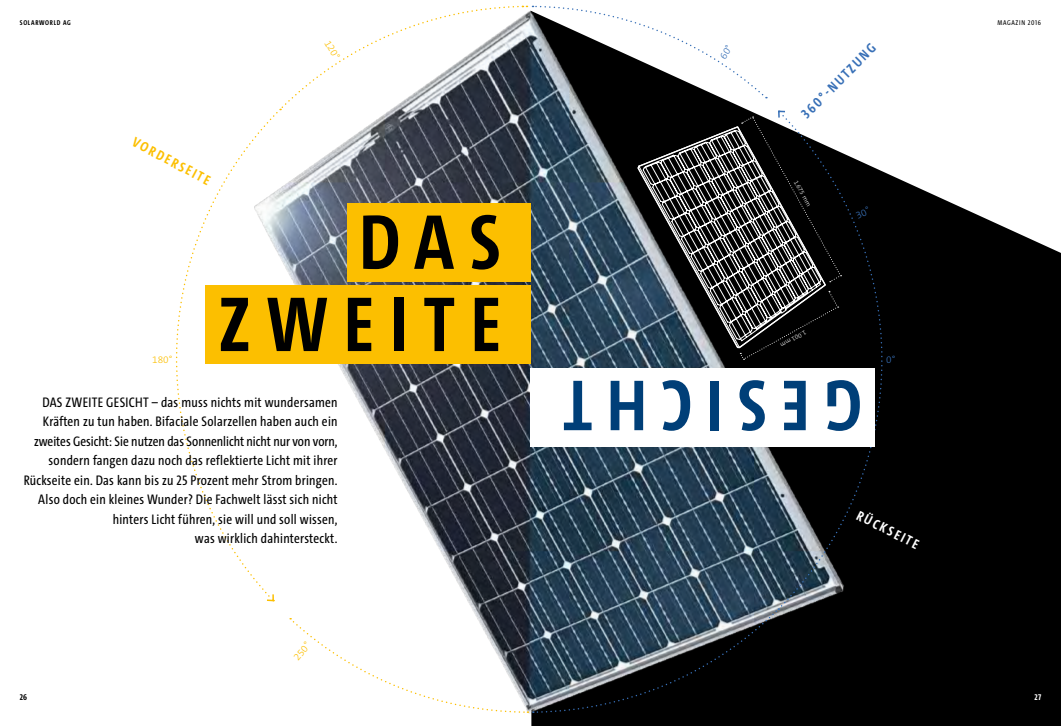
<style>
.page{position:relative;width:1061px;height:726px;background:#fff}
.page>*{position:absolute;margin:0;border:0;box-sizing:border-box;transform-origin:0 0}
.t1{font:700 78.9px/82.2px "The Sans Cd LF7";letter-spacing:.2em;color:#000;text-align:right}
.t2{font:700 73.1px "The Sans Cd LF7";letter-spacing:.2em;color:#003f78}
.t3{font:14px/19.5px "The Sans Cd LF5 Plain";letter-spacing:.02em;color:#000;text-align:right}
.t4{font:700 14px "The Sans Cd LF7";color:#3870b7}
.t5{font:700 14px "The Sans Cd LF7";color:#fcbf00}
.t6{font:700 14px "The Sans Cd LF7";color:#fff}
.t7{font:300 10px "The Sans B W3";color:#fcbf00}
.t8{font:300 10px "The Sans B W3";color:#3870b7}
.t9{font:700 8.5px "The Sans Cd LF7";color:#000}
.t10{font:700 8.5px "The Sans Cd LF7";color:#fff}
.t11{font:700 7px "The Sans Cd LF7";letter-spacing:.1em;color:#000}
.t12{font:7px "The Sans Cd LF5 Plain";letter-spacing:.1em;color:#000}
.t13{font:300 6.4px "The Sans B W3";color:#fff}
</style>
<div class="page">
<div style="left:899px;top:186px;width:161px;height:540px;background:#000"></div>
<img style="left:274px;top:400px;width:625px;height:326px">
<svg style="left:176px;top:112px;width:103px;height:489px"></svg>
<svg style="left:265px;top:593px;width:9px;height:9px"></svg>
<svg style="left:778px;top:165px;width:137px;height:443px;background:#131618"></svg>
<svg style="left:290px;top:608px;width:489px;height:105px"></svg>
<div style="left:205px;top:285px;width:325px;height:79px;background:#fcbf00"></div>
<div style="left:530px;top:368px;width:344px;height:78px;background:#fff"></div>
<svg style="left:279px;top:5px;width:589px;height:395px"></svg>
<p class="t11" style="left:20px;top:18px;width:52px">SOLARWORLD AG</p>
<p class="t12" style="left:997px;top:18px;width:45px">MAGAZIN 2016</p>
<p class="t7" style="left:332px;top:38px;width:22px;rotate:60deg">120°</p>
<p class="t5" style="left:137px;top:133px;width:87px;rotate:28deg">VORDERSEITE</p>
<h1 class="t1" style="left:218px;top:198px;width:284px">DAS<br>ZWEITE</h1>
<p class="t4" style="left:797px;top:109px;width:100px;rotate:-45deg">360°-NUTZUNG</p>
<p class="t13" style="left:799px;top:179px;width:30px;rotate:61deg">1.675 mm</p>
<p class="t13" style="left:807px;top:335px;width:30px;rotate:151deg">1.001 mm</p>
<p class="t7" style="left:152px;top:353px;width:22px">180°</p>
<p class="t8" style="left:886px;top:353px;width:11px">0°</p>
<p class="t3" style="left:24px;top:391px;width:315px">DAS ZWEITE GESICHT – das muss nichts mit wundersamen Kräften zu tun haben. Bifaciale Solarzellen haben auch ein zweites Gesicht: Sie nutzen das Sonnenlicht nicht nur von vorn, sondern fangen dazu noch das reflektierte Licht mit ihrer Rückseite ein. Das kann bis zu 25 Prozent mehr Strom bringen.<br>Also doch ein kleines Wunder? Die Fachwelt lässt sich nicht hinters Licht führen, sie will und soll wissen,<br>was wirklich dahintersteckt.</p>
<p class="t7" style="left:290px;top:655px;width:22px;rotate:-50deg">250°</p>
<h2 class="t2" style="left:861px;top:452px;width:300px;rotate:-180deg">GESICHT</h2>
<p class="t6" style="left:861px;top:506px;width:69px;rotate:27deg">RÜCKSEITE</p>
<p class="t9" style="left:20px;top:692px;width:9px">26</p>
<p class="t10" style="left:1034px;top:692px;width:8px">27</p>
</div>
